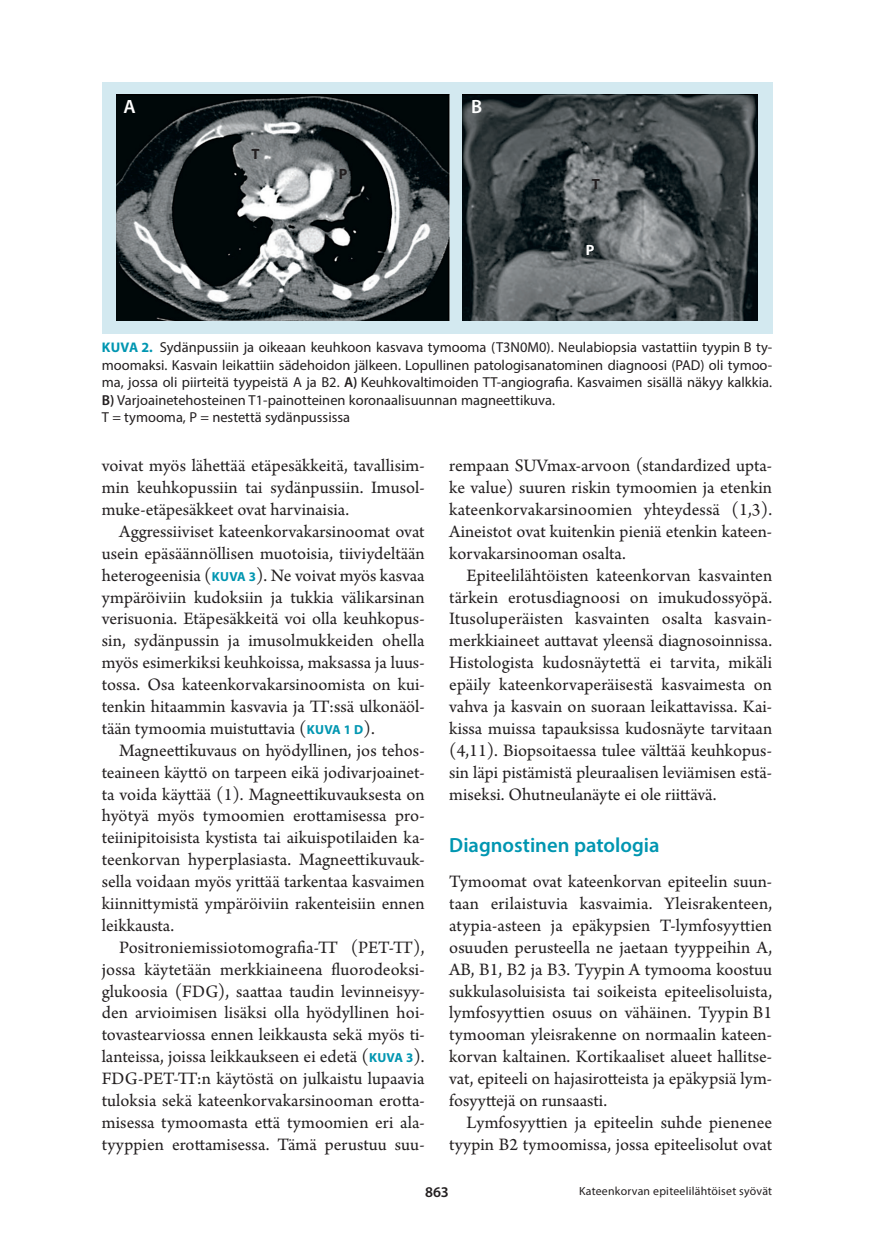
<style>
.page{position:relative;width:874px;height:1241px;background:#fff}
.page>*{position:absolute;margin:0;border:0;box-sizing:border-box;transform-origin:0 0}
.v1{font:600 20.65px "Myriad Pro";color:#0096b1}
.kt{font:600 19.25px "Myriad Pro";color:#fff}
.l_ei_sis{font:18.38px/21.9px "Arno Pro";color:#231f20;text-align:justify}
.t1{font:600 14.88px "Myriad Pro";color:#231f20}
.kt-2{font:700 14.88px "Myriad Pro";color:#231f20}
.kt-3{font:700 14.88px "Myriad Pro";color:#fff}
.kt-4{font:14.35px/17.5px "Myriad Pro";color:#231f20;text-align:justify}
.Ala{font:11.9px "Myriad Pro";letter-spacing:.02em;color:#231f20}
.s1{font-weight:700;font-size:14px;color:#0096b1}
.s2{font-weight:600}
.s3{font-family:"Myriad Pro";font-weight:700;font-size:13.12px;color:#0096b1}
</style>
<div class="page">
<div style="left:102px;top:82px;width:670px;height:251px;background:#d3e9f0"></div>
<img style="left:116px;top:94px;width:333px;height:226px">
<img style="left:462px;top:94px;width:295px;height:226px">
<p class="kt" style="left:123px;top:94px;width:14px">A</p>
<p class="kt" style="left:471px;top:94px;width:13px">B</p>
<p class="kt-2" style="left:251px;top:144px;width:10px">T</p>
<p class="kt-2" style="left:339px;top:164px;width:10px">P</p>
<p class="kt-2" style="left:591px;top:174px;width:10px">T</p>
<p class="kt-3" style="left:585px;top:240px;width:10px">P</p>
<p class="kt-4" style="left:102px;top:338px;width:671px"><span class="s1">KUVA 2.</span> Sydänpussiin ja oikeaan keuhkoon kasvava tymooma (T3N0M0). Neulabiopsia vastattiin tyypin B ty&shy;moomaksi. Kasvain leikattiin sädehoidon jälkeen. Lopullinen patologisanatominen diagnoosi (PAD) oli tymoo&shy;ma, jossa oli piirteitä tyypeistä A ja B2. <span class="s2">A)</span> Keuhkovaltimoiden TT-angiografia. Kasvaimen sisällä näkyy kalkkia.<br><span class="s2">B)</span> Varjoainetehosteinen T1-painotteinen koronaalisuunnan magneettikuva.</p>
<p class="kt-4" style="left:102px;top:408px;width:250px">T = tymooma, P = nestettä sydänpussissa</p>
<p class="l_ei_sis" style="left:102px;top:455px;width:324px">voivat myös lähettää etäpesäkkeitä, tavallisim&shy;min keuhkopussiin tai sydänpussiin. Imusol&shy;muke-etäpesäkkeet ovat harvinaisia.</p>
<p class="l_ei_sis" style="left:102px;top:521px;width:324px;text-indent:17px">Aggressiiviset kateenkorvakarsinoomat ovat usein epäsäännöllisen muotoisia, tiiviydeltään heterogeenisia (<span class="s3">KUVA 3</span>). Ne voivat myös kasvaa ympäröiviin kudoksiin ja tukkia välikarsinan verisuonia. Etäpesäkkeitä voi olla keuhkopus&shy;sin, sydänpussin ja imusolmukkeiden ohella myös esimerkiksi keuhkoissa, maksassa ja luus&shy;tossa. Osa kateenkorvakarsinoomista on kui&shy;tenkin hitaammin kasvavia ja TT:ssä ulkonäöl&shy;tään tymoomia muistuttavia (<span class="s3">KUVA 1 D</span>).</p>
<p class="l_ei_sis" style="left:102px;top:740px;width:324px;text-indent:17px">Magneettikuvaus on hyödyllinen, jos tehos&shy;teaineen käyttö on tarpeen eikä jodivarjoainet&shy;ta voida käyttää (1). Magneettikuvauksesta on hyötyä myös tymoomien erottamisessa pro&shy;teiinipitoisista kystista tai aikuispotilaiden ka&shy;teenkorvan hyperplasiasta. Magneettikuvauk&shy;sella voidaan myös yrittää tarkentaa kasvaimen kiinnittymistä ympäröiviin rakenteisiin ennen leikkausta.</p>
<p class="l_ei_sis" style="left:102px;top:937px;width:324px;text-indent:17px">Positroniemissiotomografia-TT (PET-TT), jossa käytetään merkkiaineena fluorodeoksi&shy;glukoosia (FDG), saattaa taudin levinneisyy&shy;den arvioimisen lisäksi olla hyödyllinen hoi&shy;tovastearviossa ennen leikkausta sekä myös ti&shy;lanteissa, joissa leikkaukseen ei edetä (<span class="s3">KUVA 3</span>).<br>FDG-PET-TT:n käytöstä on julkaistu lupaavia tuloksia sekä kateenkorvakarsinooman erotta&shy;misessa tymoomasta että tymoomien eri ala&shy;tyyppien erottamisessa. Tämä perustuu suu-</p>
<p class="l_ei_sis" style="left:449px;top:455px;width:324px">rempaan SUVmax-arvoon (standardized upta&shy;ke value) suuren riskin tymoomien ja etenkin kateenkorvakarsinoomien yhteydessä (1,3).<br>Aineistot ovat kuitenkin pieniä etenkin kateen&shy;korvakarsinooman osalta.</p>
<p class="l_ei_sis" style="left:449px;top:565px;width:324px;text-indent:17px">Epiteelilähtöisten kateenkorvan kasvainten tärkein erotusdiagnoosi on imukudossyöpä.<br>Itusoluperäisten kasvainten osalta kasvain&shy;merkkiaineet auttavat yleensä diagnosoinnissa.<br>Histologista kudosnäytettä ei tarvita, mikäli epäily kateenkorvaperäisestä kasvaimesta on vahva ja kasvain on suoraan leikattavissa. Kai&shy;kissa muissa tapauksissa kudosnäyte tarvitaan (4,11). Biopsoitaessa tulee välttää keuhkopus&shy;sin läpi pistämistä pleuraalisen leviämisen estä&shy;miseksi. Ohutneulanäyte ei ole riittävä.</p>
<p class="v1" style="left:449px;top:831px;width:212px">Diagnostinen patologia</p>
<p class="l_ei_sis" style="left:449px;top:871px;width:324px">Tymoomat ovat kateenkorvan epiteelin suun&shy;taan erilaistuvia kasvaimia. Yleisrakenteen, atypia-asteen ja epäkypsien T-lymfosyyttien osuuden perusteella ne jaetaan tyyppeihin A, AB, B1, B2 ja B3. Tyypin A tymooma koostuu sukkulasoluisista tai soikeista epiteelisoluista, lymfosyyttien osuus on vähäinen. Tyypin B1 tymooman yleisrakenne on normaalin kateen&shy;korvan kaltainen. Kortikaaliset alueet hallitse&shy;vat, epiteeli on hajasirotteista ja epäkypsiä lym&shy;fosyyttejä on runsaasti.</p>
<p class="l_ei_sis" style="left:449px;top:1112px;width:324px;text-align:right">Lymfosyyttien ja epiteelin suhde pienenee tyypin B2 tymoomissa, jossa epiteelisolut ovat</p>
<p class="t1" style="left:425px;top:1182px;width:25px">863</p>
<p class="Ala" style="left:578px;top:1183px;width:194px">Kateenkorvan epiteelilähtöiset syövät</p>
</div>
